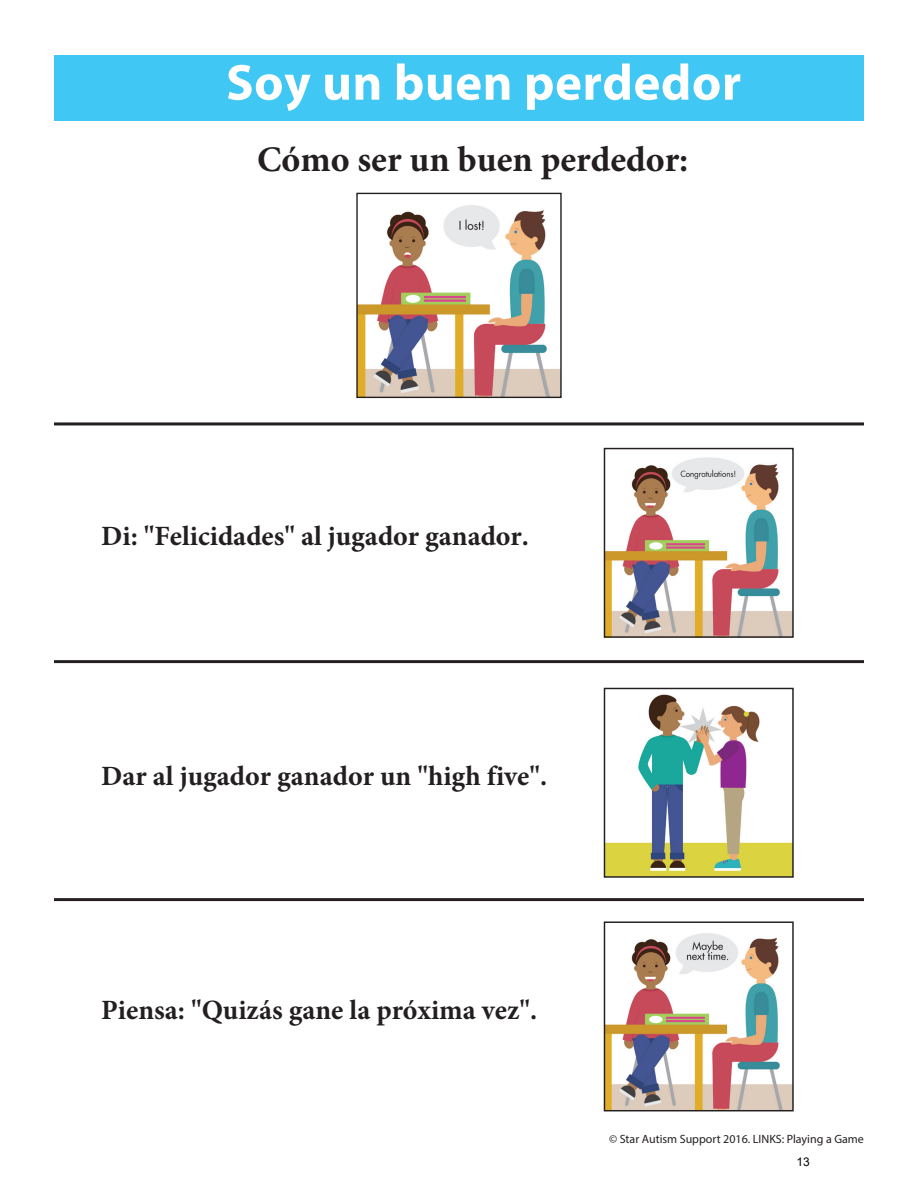
<style>
.page{position:relative;width:918px;height:1188px;background:#fff}
.page>*{position:absolute;margin:0;border:0;box-sizing:border-box;transform-origin:0 0}
.t1{font:700 51px "Myriad Pro";letter-spacing:.01em;color:#fff}
.t2{font:700 36px "Minion Pro";color:#231f20}
.t3{font:700 27.9px "Minion Pro";color:#231f20}
.t4{font:12px "Myriad Pro";color:#231f20}
.t5{font:12px "Arial";color:#000}
</style>
<div class="page">
<div style="left:54px;top:55px;width:810px;height:66px;background:#40c7f4"></div>
<img style="left:358px;top:205px;width:202px;height:191px">
<div style="left:356px;top:193px;width:206px;height:205px;border:1px solid #231f20"></div>
<img style="left:606px;top:457px;width:186px;height:179px">
<div style="left:604px;top:448px;width:190px;height:190px;border:1px solid #231f20"></div>
<img style="left:606px;top:694px;width:186px;height:182px">
<div style="left:604px;top:688px;width:190px;height:190px;border:1px solid #231f20"></div>
<img style="left:606px;top:933px;width:186px;height:176px">
<div style="left:604px;top:921px;width:190px;height:190px;border:1px solid #231f20"></div>
<hr style="left:54px;top:422px;width:810px;height:3px;background:#231f20">
<hr style="left:54px;top:660px;width:810px;height:3px;background:#231f20">
<hr style="left:54px;top:898px;width:810px;height:3px;background:#231f20">
<h1 class="t1" style="left:226px;top:49px;width:517px">Soy un buen perdedor</h1>
<p class="t2" style="left:257px;top:134px;width:433px">Cómo ser un buen perdedor:</p>
<p class="t3" style="left:101px;top:517px;width:429px">Di: "Felicidades" al jugador ganador.</p>
<p class="t3" style="left:101px;top:756px;width:447px">Dar al jugador ganador un "high five".</p>
<p class="t3" style="left:101px;top:990px;width:437px">Piensa: "Quizás gane la próxima vez".</p>
<p class="t4" style="left:609px;top:1132px;width:256px">© Star Autism Support 2016. LINKS: Playing a Game</p>
<p class="t5" style="left:797px;top:1154px;width:15px">13</p>
</div>
